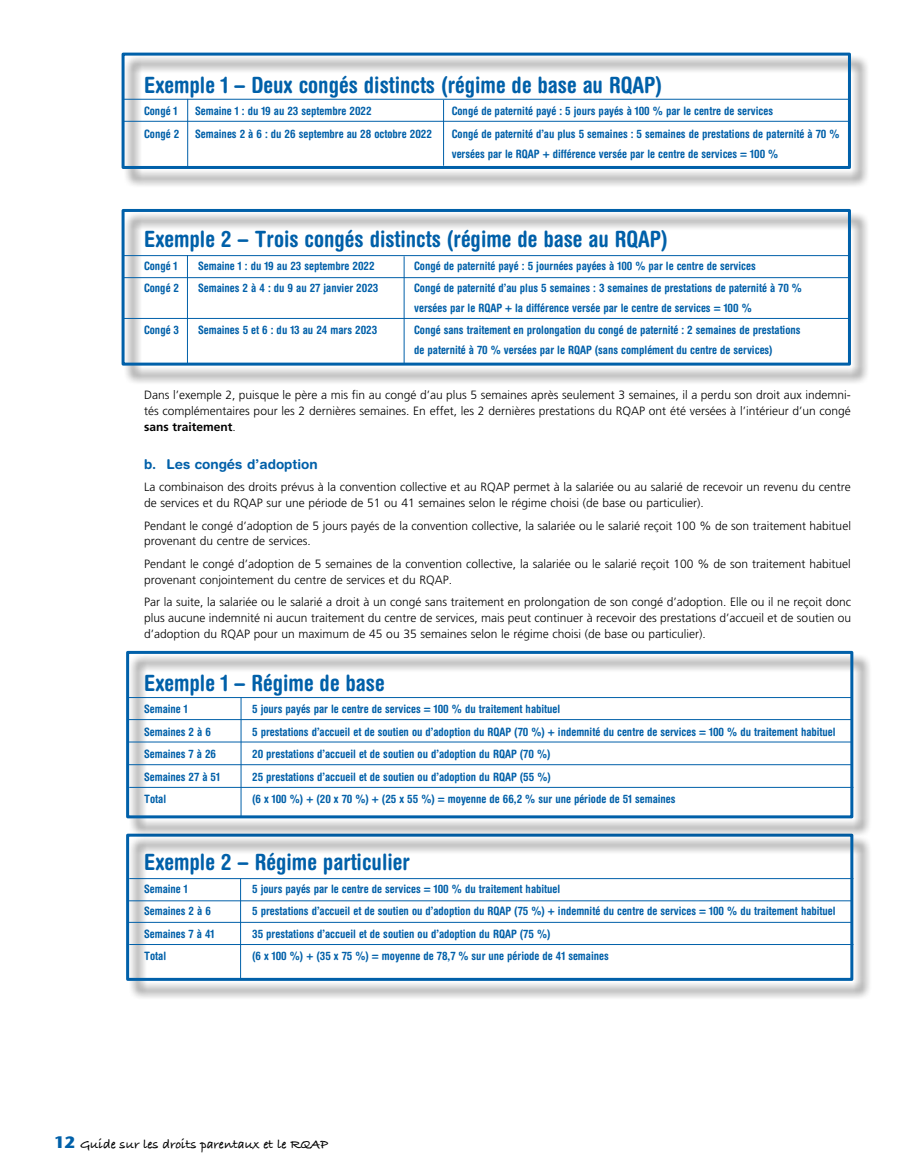
<style>
.page{position:relative;width:905px;height:1175px;background:#fff}
.page>*{position:absolute;margin:0;border:0;box-sizing:border-box;transform-origin:0 0}
.t1{font:700 condensed 22.5px "Helvetica Rounded LT Std";color:#0060a9}
.t2{font:700 13.5px "Bradley Hand ITCTT";color:#000}
.t3{font:700 13.5px "Helvetica Rounded LT Std";color:#0060a9}
.t4{font:300 12px/15.8px "Frutiger LT Std";color:#000}
.t5{font:700 condensed 11.55px/19.8px "Helvetica Rounded LT Std";color:#0060a9}
.s1{font-weight:700}
.s2{font-family:"Stone Sans Std";font-size:16.5px;color:#0060a9}
</style>
<div class="page">
<div style="left:124px;top:55px;width:745px;height:133px;background:#000;opacity:.75"></div>
<div style="left:122px;top:53px;width:728px;height:116px;border:3px solid #0060a9"></div>
<hr style="left:123px;top:99px;width:726px;height:1px;background:#0060a9">
<hr style="left:123px;top:121px;width:726px;height:1px;background:#0060a9">
<hr style="left:187px;top:99px;width:1px;height:68px;background:#0060a9">
<hr style="left:443px;top:100px;width:1px;height:66px;background:#0060a9">
<div style="left:124px;top:211px;width:745px;height:174px;background:#000;opacity:.75"></div>
<div style="left:122px;top:209px;width:728px;height:156px;border:3px solid #0060a9"></div>
<hr style="left:123px;top:255px;width:726px;height:1px;background:#0060a9">
<hr style="left:123px;top:277px;width:726px;height:1px;background:#0060a9">
<hr style="left:187px;top:255px;width:1px;height:109px;background:#0060a9">
<hr style="left:404px;top:256px;width:1px;height:107px;background:#0060a9">
<hr style="left:123px;top:318px;width:726px;height:1px;background:#0060a9">
<div style="left:128px;top:835px;width:744px;height:164px;background:#000;opacity:.75"></div>
<div style="left:126px;top:833px;width:727px;height:147px;border:3px solid #0060a9"></div>
<hr style="left:129px;top:878px;width:724px;height:1px;background:#0060a9">
<hr style="left:128px;top:900px;width:724px;height:1px;background:#0060a9">
<hr style="left:128px;top:922px;width:724px;height:1px;background:#0060a9">
<hr style="left:129px;top:944px;width:724px;height:1px;background:#0060a9">
<hr style="left:240px;top:878px;width:1px;height:100px;background:#0060a9">
<div style="left:128px;top:653px;width:744px;height:184px;background:#000;opacity:.75"></div>
<div style="left:126px;top:651px;width:727px;height:167px;border:3px solid #0060a9"></div>
<hr style="left:128px;top:697px;width:723px;height:1px;background:#0060a9">
<hr style="left:128px;top:719px;width:724px;height:1px;background:#0060a9">
<hr style="left:241px;top:697px;width:1px;height:120px;background:#0060a9">
<hr style="left:128px;top:764px;width:724px;height:1px;background:#0060a9">
<hr style="left:128px;top:741px;width:724px;height:1px;background:#0060a9">
<hr style="left:129px;top:787px;width:724px;height:1px;background:#0060a9">
<h1 class="t1" style="left:144px;top:71px;width:519px">Exemple 1 – Deux congés distincts (régime de base au RQAP)</h1>
<p class="t5" style="left:144px;top:101px;width:35px">Congé 1</p>
<p class="t5" style="left:195px;top:101px;width:178px">Semaine 1 : du 19 au 23 septembre 2022</p>
<p class="t5" style="left:452px;top:101px;width:323px">Congé de paternité payé : 5 jours payés à 100 % par le centre de services</p>
<p class="t5" style="left:144px;top:124px;width:37px">Congé 2</p>
<p class="t5" style="left:195px;top:124px;width:238px">Semaines 2 à 6 : du 26 septembre au 28 octobre 2022</p>
<p class="t5" style="left:452px;top:124px;width:389px">Congé de paternité d’au plus 5 semaines : 5 semaines de prestations de paternité à 70 % versées par le RQAP + différence versée par le centre de services = 100 %</p>
<h1 class="t1" style="left:144px;top:226px;width:525px">Exemple 2 – Trois congés distincts (régime de base au RQAP)</h1>
<p class="t5" style="left:144px;top:255px;width:35px">Congé 1</p>
<p class="t5" style="left:198px;top:255px;width:178px">Semaine 1 : du 19 au 23 septembre 2022</p>
<p class="t5" style="left:414px;top:255px;width:343px">Congé de paternité payé : 5 journées payées à 100 % par le centre de services</p>
<p class="t5" style="left:144px;top:278px;width:37px">Congé 2</p>
<p class="t5" style="left:198px;top:278px;width:182px">Semaines 2 à 4 : du 9 au 27 janvier 2023</p>
<p class="t5" style="left:414px;top:278px;width:389px">Congé de paternité d’au plus 5 semaines : 3 semaines de prestations de paternité à 70 % versées par le RQAP + la différence versée par le centre de services = 100 %</p>
<p class="t5" style="left:144px;top:320px;width:37px">Congé 3</p>
<p class="t5" style="left:198px;top:320px;width:181px">Semaines 5 et 6 : du 13 au 24 mars 2023</p>
<p class="t5" style="left:414px;top:320px;width:388px">Congé sans traitement en prolongation du congé de paternité : 2 semaines de prestations de paternité à 70 % versées par le RQAP (sans complément du centre de services)</p>
<p class="t4" style="left:144px;top:387px;width:708px;text-align:justify">Dans l’exemple 2, puisque le père a mis fin au congé d’au plus 5 semaines après seulement 3 semaines, il a perdu son droit aux indemni&shy;tés complémentaires pour les 2 dernières semaines. En effet, les 2 dernières prestations du RQAP ont été versées à l’intérieur d’un congé <span class="s1">sans traitement</span>.</p>
<p class="t3" style="left:144px;top:456px;width:175px">b. Les congés d’adoption</p>
<p class="t4" style="left:144px;top:479px;width:708px">La combinaison des droits prévus à la convention collective et au RQAP permet à la salariée ou au salarié de recevoir un revenu du centre de services et du RQAP sur une période de 51 ou 41 semaines selon le régime choisi (de base ou particulier).</p>
<p class="t4" style="left:144px;top:518px;width:708px">Pendant le congé d’adoption de 5 jours payés de la convention collective, la salariée ou le salarié reçoit 100 % de son traitement habituel provenant du centre de services.</p>
<p class="t4" style="left:144px;top:556px;width:708px">Pendant le congé d’adoption de 5 semaines de la convention collective, la salariée ou le salarié reçoit 100 % de son traitement habituel provenant conjointement du centre de services et du RQAP.</p>
<p class="t4" style="left:144px;top:594px;width:708px;text-align:justify">Par la suite, la salariée ou le salarié a droit à un congé sans traitement en prolongation de son congé d’adoption. Elle ou il ne reçoit donc plus aucune indemnité ni aucun traitement du centre de services, mais peut continuer à recevoir des prestations d’accueil et de soutien ou d’adoption du RQAP pour un maximum de 45 ou 35 semaines selon le régime choisi (de base ou particulier).</p>
<h1 class="t1" style="left:144px;top:669px;width:242px">Exemple 1 – Régime de base</h1>
<p class="t5" style="left:144px;top:699px;width:45px">Semaine 1</p>
<p class="t5" style="left:252px;top:699px;width:309px">5 jours payés par le centre de services = 100 % du traitement habituel</p>
<p class="t5" style="left:144px;top:721px;width:68px">Semaines 2 à 6</p>
<p class="t5" style="left:252px;top:721px;width:585px">5 prestations d’accueil et de soutien ou d’adoption du RQAP (70 %) + indemnité du centre de services = 100 % du traitement habituel</p>
<p class="t5" style="left:144px;top:744px;width:73px">Semaines 7 à 26</p>
<p class="t5" style="left:252px;top:744px;width:300px">20 prestations d’accueil et de soutien ou d’adoption du RQAP (70 %)</p>
<p class="t5" style="left:144px;top:766px;width:77px">Semaines 27 à 51</p>
<p class="t5" style="left:252px;top:766px;width:300px">25 prestations d’accueil et de soutien ou d’adoption du RQAP (55 %)</p>
<p class="t5" style="left:144px;top:789px;width:24px">Total</p>
<p class="t5" style="left:252px;top:789px;width:425px">(6 x 100 %) + (20 x 70 %) + (25 x 55 %) = moyenne de 66,2 % sur une période de 51 semaines</p>
<h1 class="t1" style="left:144px;top:848px;width:267px">Exemple 2 – Régime particulier</h1>
<p class="t5" style="left:144px;top:878px;width:45px">Semaine 1</p>
<p class="t5" style="left:252px;top:878px;width:309px">5 jours payés par le centre de services = 100 % du traitement habituel</p>
<p class="t5" style="left:144px;top:901px;width:68px">Semaines 2 à 6</p>
<p class="t5" style="left:252px;top:901px;width:585px">5 prestations d’accueil et de soutien ou d’adoption du RQAP (75 %) + indemnité du centre de services = 100 % du traitement habituel</p>
<p class="t5" style="left:144px;top:923px;width:72px">Semaines 7 à 41</p>
<p class="t5" style="left:252px;top:923px;width:300px">35 prestations d’accueil et de soutien ou d’adoption du RQAP (75 %)</p>
<p class="t5" style="left:144px;top:946px;width:24px">Total</p>
<p class="t5" style="left:252px;top:946px;width:358px">(6 x 100 %) + (35 x 75 %) = moyenne de 78,7 % sur une période de 41 semaines</p>
<p class="t2" style="left:54px;top:1133px;width:275px"><span class="s2">12</span> Guide sur les droits parentaux et le RQAP</p>
</div>
